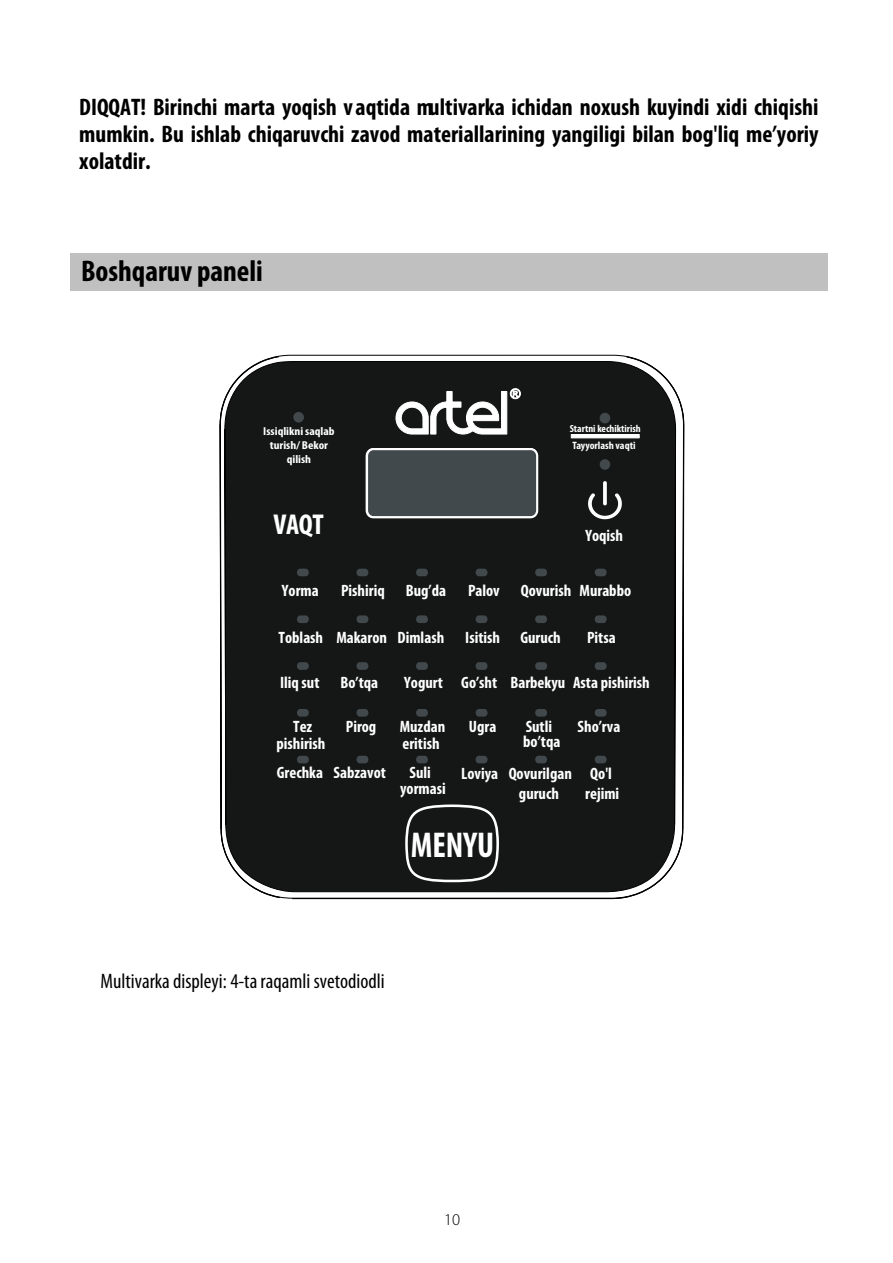
<style>
.page{position:relative;width:893px;height:1263px;background:#fff}
.page>*{position:absolute;margin:0;border:0;box-sizing:border-box;transform-origin:0 0}
.t1{font:700 condensed 36px "Myriad Pro";color:#fff;scale:.95 1}
.t2{font:700 condensed 30px "Myriad Pro";color:#000}
.t3{font:700 condensed 28.8px "Myriad Pro";color:#fff}
.t4{font:700 condensed 24px/27.2px "Myriad Pro";color:#000;text-align:justify}
.t5{font:condensed 21px "Myriad Pro";color:#000}
.t6{font:700 condensed 16.5px/17.2px "Myriad Pro";color:#fff;text-align:center}
.t7{font:300 16.5px "Myriad Pro";color:#000}
.t8{font:700 condensed 11.55px/13.8px "Myriad Pro";color:#fff;text-align:center;scale:1.12 1}
.t9{font:700 condensed 10.65px "Myriad Pro";color:#fff;scale:1.04 1}
.t10{font:700 condensed 10.35px "Myriad Pro";color:#fff}
</style>
<div class="page">
<div style="left:70px;top:253px;width:757px;height:37px;background:#c0c0c0"></div>
<div style="left:280px;top:361px;width:335px;height:539px;background:#151616"></div>
<div style="left:297px;top:569px;width:12px;height:7px;background:#41494d;border-radius:4px"></div>
<div style="left:293px;top:412px;width:11px;height:11px;background:#41494d;border-radius:50%"></div>
<div style="left:356px;top:569px;width:12px;height:7px;background:#41494d;border-radius:4px"></div>
<div style="left:416px;top:569px;width:12px;height:7px;background:#41494d;border-radius:4px"></div>
<div style="left:475px;top:569px;width:12px;height:7px;background:#41494d;border-radius:4px"></div>
<div style="left:535px;top:569px;width:12px;height:7px;background:#41494d;border-radius:4px"></div>
<div style="left:297px;top:615px;width:12px;height:8px;background:#41494d;border-radius:4px"></div>
<div style="left:356px;top:615px;width:12px;height:8px;background:#41494d;border-radius:4px"></div>
<div style="left:416px;top:615px;width:12px;height:8px;background:#41494d;border-radius:4px"></div>
<div style="left:475px;top:615px;width:12px;height:8px;background:#41494d;border-radius:4px"></div>
<div style="left:535px;top:615px;width:12px;height:8px;background:#41494d;border-radius:4px"></div>
<div style="left:535px;top:662px;width:12px;height:8px;background:#41494d;border-radius:4px"></div>
<div style="left:475px;top:662px;width:12px;height:8px;background:#41494d;border-radius:4px"></div>
<div style="left:416px;top:662px;width:12px;height:8px;background:#41494d;border-radius:4px"></div>
<div style="left:356px;top:662px;width:12px;height:8px;background:#41494d;border-radius:4px"></div>
<div style="left:297px;top:662px;width:12px;height:8px;background:#41494d;border-radius:4px"></div>
<div style="left:297px;top:709px;width:12px;height:8px;background:#41494d;border-radius:4px"></div>
<div style="left:356px;top:709px;width:12px;height:8px;background:#41494d;border-radius:4px"></div>
<div style="left:416px;top:709px;width:12px;height:8px;background:#41494d;border-radius:4px"></div>
<div style="left:475px;top:709px;width:12px;height:8px;background:#41494d;border-radius:4px"></div>
<div style="left:535px;top:709px;width:12px;height:8px;background:#41494d;border-radius:4px"></div>
<div style="left:535px;top:756px;width:12px;height:7px;background:#41494d;border-radius:4px"></div>
<div style="left:475px;top:756px;width:12px;height:7px;background:#41494d;border-radius:4px"></div>
<div style="left:416px;top:756px;width:12px;height:7px;background:#41494d;border-radius:4px"></div>
<div style="left:356px;top:756px;width:12px;height:7px;background:#41494d;border-radius:4px"></div>
<div style="left:297px;top:756px;width:12px;height:7px;background:#41494d;border-radius:4px"></div>
<div style="left:362px;top:447px;width:179px;height:72px;border:1px solid #151616"></div>
<div style="left:366px;top:448px;width:172px;height:70px;background:#41494d;border:2px solid #fff;border-radius:7px"></div>
<svg style="left:220px;top:356px;width:60px;height:542px;background:#2f3030"></svg>
<hr style="left:522px;top:898px;width:89px;height:1px;background:#000">
<svg style="left:381px;top:803px;width:141px;height:97px;background:#2f3030"></svg>
<hr style="left:292px;top:898px;width:90px;height:1px;background:#000">
<svg style="left:588px;top:357px;width:96px;height:542px;background:#232424"></svg>
<svg style="left:395px;top:388px;width:125px;height:46px"></svg>
<div style="left:571px;top:434px;width:68px;height:4px;background:#fff;border:1px solid #fff"></div>
<h3 class="t4" style="left:79px;top:93px;width:740px">DIQQАT! Birinchi mаrtа yoqish vaqtidа multivаrkа ichidаn nоxush kuyindi xidi chiqishi mumkin. Bu ishlаb chiqаruvchi zаvоd mаtеriаllаrining yangiligi bilan bog'liq mе’yoriy xоlаtdir.</h3>
<h2 class="t2" style="left:81px;top:253px;width:183px">Boshqaruv paneli</h2>
<p class="t8" style="left:263px;top:424px;width:65px">Issiqlikni saqlab turish/ Bekor qilish</p>
<h3 class="t3" style="left:273px;top:506px;width:52px">VAQT</h3>
<p class="t10" style="left:569px;top:422px;width:72px">Startni kechiktirish</p>
<p class="t9" style="left:572px;top:439px;width:62px">Tayyorlash vaqti</p>
<p class="t6" style="left:585px;top:527px;width:39px">Yoqish</p>
<p class="t6" style="left:282px;top:582px;width:38px">Yorma</p>
<p class="t6" style="left:341px;top:582px;width:45px">Pishiriq</p>
<p class="t6" style="left:406px;top:582px;width:42px">Bug’da</p>
<p class="t6" style="left:468px;top:582px;width:33px">Palov</p>
<p class="t6" style="left:521px;top:582px;width:112px">Qovurish Murabbo</p>
<p class="t6" style="left:278px;top:628px;width:167px">Toblash Makaron Dimlash</p>
<p class="t6" style="left:465px;top:628px;width:97px">Isitish Guruch</p>
<p class="t6" style="left:587px;top:628px;width:30px">Pitsa</p>
<p class="t6" style="left:280px;top:674px;width:41px">Iliq sut</p>
<p class="t6" style="left:340px;top:674px;width:39px">Bo’tqa</p>
<p class="t6" style="left:404px;top:674px;width:247px">Yogurt Go’sht Barbekyu Asta pishirish</p>
<p class="t6" style="left:276px;top:718px;width:51px">Tez pishirish</p>
<p class="t6" style="left:277px;top:763px;width:111px">Grechka Sabzavot</p>
<p class="t6" style="left:400px;top:764px;width:47px;line-height:16.5px">Suli yormasi</p>
<p class="t6" style="left:461px;top:763px;width:152px;line-height:19.8px">Loviya Qovurilgan Qo'l guruch</p>
<p class="t6" style="left:346px;top:717px;width:32px">Pirog</p>
<p class="t6" style="left:399px;top:717px;width:47px;text-align:left">Muzdan eritish</p>
<p class="t6" style="left:469px;top:717px;width:29px">Ugra</p>
<p class="t6" style="left:523px;top:718px;width:39px;line-height:15.5px;text-align:left">Sutli bo’tqa</p>
<p class="t6" style="left:577px;top:718px;width:44px">Sho’rva</p>
<p class="t6" style="left:585px;top:784px;width:36px">rejimi</p>
<h1 class="t1" style="left:410px;top:822px;width:89px">MENYU</h1>
<p class="t5" style="left:101px;top:969px;width:286px">Multivаrkа displеyi: 4-tа rаqаmli svеtоdiоdli</p>
<p class="t7" style="left:444px;top:1210px;width:18px">10</p>
</div>
